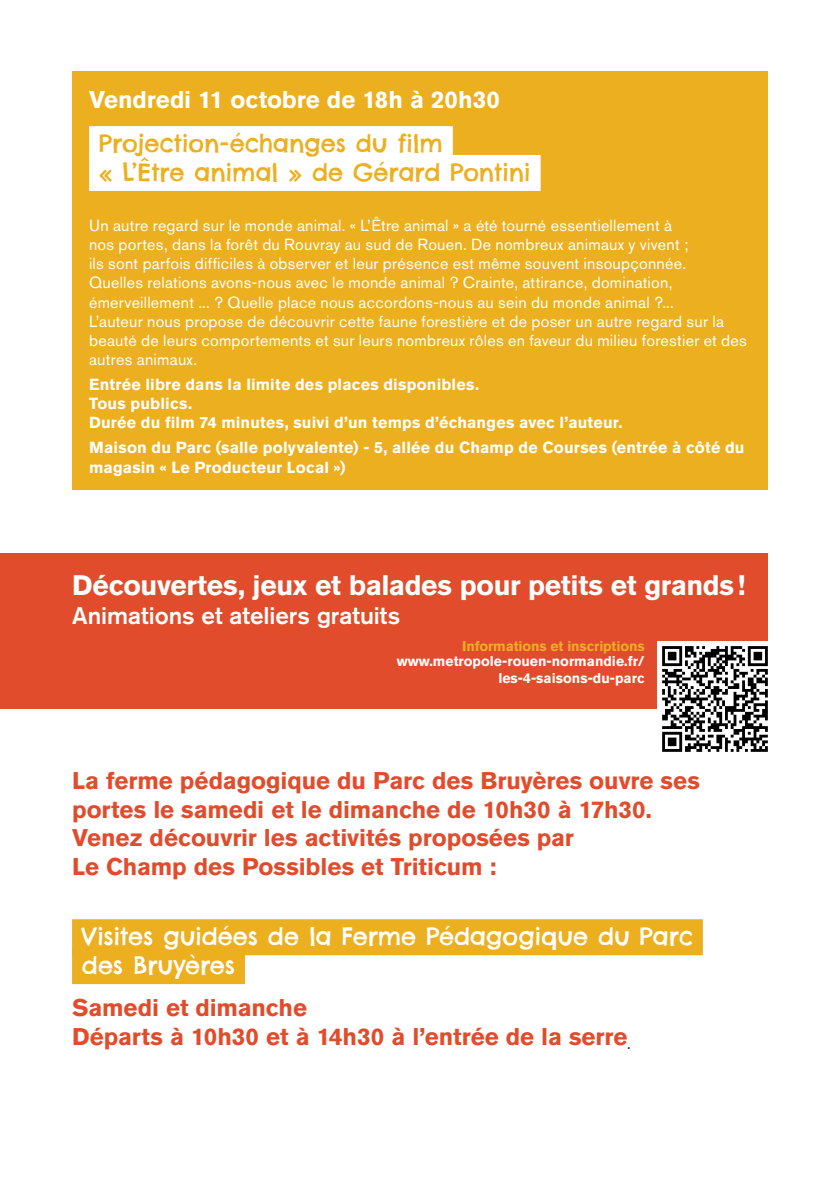
<style>
.page{position:relative;width:840px;height:1191px;background:#fff}
.page>*{position:absolute;margin:0;border:0;box-sizing:border-box;transform-origin:0 0}
.t1{font:700 28px "Akzidenz Grotesk Std";letter-spacing:-.015em;color:#fff}
.t2{font:700 24px/28.8px "Akzidenz Grotesk Std";letter-spacing:-.005em;color:#e04c2c}
.t3{font:24px/28.8px "Chelsea Market Pro";letter-spacing:-.01em;color:#ecaf20}
.t4{font:24px/28.8px "Chelsea Market Pro";letter-spacing:-.005em;color:#fff}
.t5{font:700 24px "Akzidenz Grotesk Std";color:#fff}
.t6{font:500 24px "Akzidenz Grotesk Std";color:#fff}
.t7{font:16px/19.2px "Akzidenz Grotesk Std";letter-spacing:.015em;color:#fff}
.t8{font:700 16px/19.2px "Akzidenz Grotesk Std";letter-spacing:.01em;color:#fff}
.t9{font:700 14px/16.8px "Akzidenz Grotesk Std";color:#fff;text-align:right}
.t10{font:700 14px "Akzidenz Grotesk Std";letter-spacing:-.01em;color:#ecaf20}
</style>
<div class="page">
<div style="left:0;top:553px;width:767px;height:155px;background:#e04c2c"></div>
<div style="left:72px;top:919px;width:630px;height:36px;background:#ecaf20"></div>
<div style="left:72px;top:948px;width:173px;height:36px;background:#ecaf20"></div>
<div style="left:72px;top:71px;width:695px;height:418px;background:#ecaf20"></div>
<div style="left:89px;top:126px;width:363px;height:36px;background:#fff"></div>
<div style="left:89px;top:155px;width:451px;height:36px;background:#fff"></div>
<img style="left:657px;top:641px;width:111px;height:111px">
<h2 class="t5" style="left:89px;top:86px;width:412px">Vendredi 11 octobre de 18h à 20h30</h2>
<h2 class="t3" style="left:99px;top:129px;width:433px">Projection-échanges du film<br>« L’Être animal » de Gérard Pontini</h2>
<p class="t7" style="left:89px;top:215px;width:659px">Un autre regard sur le monde animal. « L’Être animal » a été tourné essentiellement à<br>nos portes, dans la forêt du Rouvray au sud de Rouen. De nombreux animaux y vivent ;<br>ils sont parfois difficiles à observer et leur présence est même souvent insoupçonnée.<br>Quelles relations avons-nous avec le monde animal ? Crainte, attirance, domination, émerveillement ... ? Quelle place nous accordons-nous au sein du monde animal ?...<br>L’auteur nous propose de découvrir cette faune forestière et de poser un autre regard sur la beauté de leurs comportements et sur leurs nombreux rôles en faveur du milieu forestier et des autres animaux.</p>
<p class="t8" style="left:89px;top:375px;width:534px">Entrée libre dans la limite des places disponibles.<br>Tous publics.<br>Durée du film 74 minutes, suivi d’un temps d’échanges avec l’auteur.</p>
<p class="t8" style="left:89px;top:438px;width:656px">Maison du Parc (salle polyvalente) - 5, allée du Champ de Courses (entrée à côté du magasin « Le Producteur Local »)</p>
<h1 class="t1" style="left:72px;top:569px;width:674px">Découvertes, jeux et balades pour petits et grands!</h1>
<h2 class="t6" style="left:72px;top:601px;width:329px">Animations et ateliers gratuits</h2>
<p class="t10" style="left:462px;top:637px;width:184px">Informations et inscriptions</p>
<p class="t9" style="left:396px;top:652px;width:249px">www.metropole-rouen-normandie.fr/ les-4-saisons-du-parc</p>
<h2 class="t2" style="left:72px;top:766px;width:629px">La ferme pédagogique du Parc des Bruyères ouvre ses portes le samedi et le dimanche de 10h30 à 17h30.<br>Venez découvrir les activités proposées par<br>Le Champ des Possibles et Triticum :</h2>
<h2 class="t4" style="left:82px;top:922px;width:612px">Visites guidées de la Ferme Pédagogique du Parc des Bruyères</h2>
<h2 class="t2" style="left:72px;top:993px;width:560px">Samedi et dimanche<br>Départs à 10h30 et à 14h30 à l’entrée de la serre<sub>.</sub></h2>
</div>
